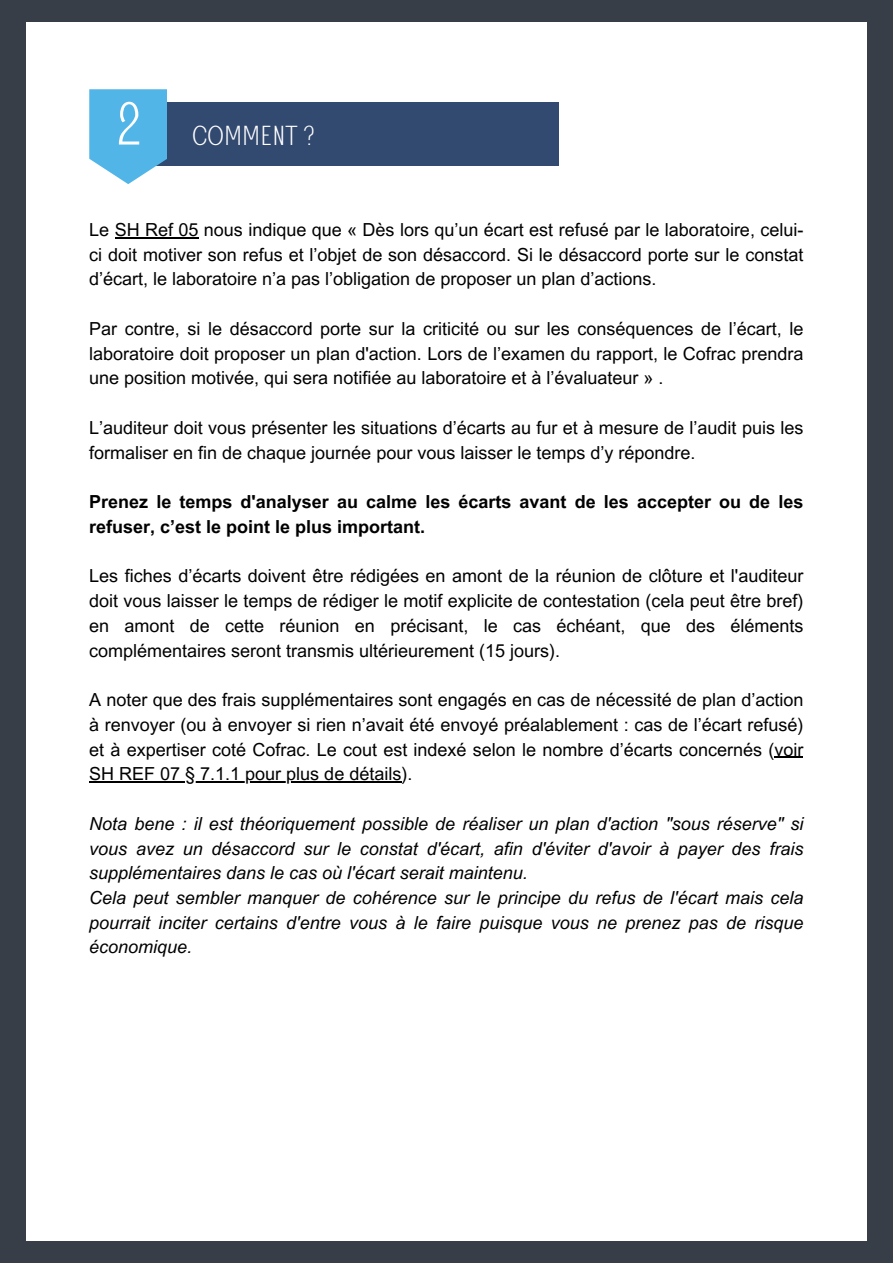
<style>
.page{position:relative;width:893px;height:1264px;background:#fff}
.page>*{position:absolute;margin:0;border:0;box-sizing:border-box;transform-origin:0 0}
.t1{font:300 57.75px "Brendon";color:#fff}
.t2{font:300 26.25px "Brendon";color:#fff}
.t3{font:18px/24.8px "Arial MT Pro";color:#000;text-align:justify}
.t4{font:italic 18px/24.8px "Arial MT Pro";color:#000;text-align:justify}
.t5{font:700 18px/24.8px "Arial MT Pro";color:#000}
</style>
<div class="page">
<div style="left:0;top:0;width:892px;height:1262px;background:#383e48"></div>
<div style="left:26px;top:22px;width:840px;height:1218px;background:#fff"></div>
<div style="left:128px;top:103px;width:431px;height:63px;background:#324970"></div>
<svg style="left:89px;top:89px;width:78px;height:95px;background:#67beea"></svg>
<hr style="left:115px;top:237px;width:83px;height:1px;background:#000">
<svg style="left:774px;top:756px;width:29px;height:1px"></svg>
<hr style="left:89px;top:781px;width:312px;height:1px;background:#000">
<p class="t1" style="left:115px;top:89px;width:27px">2</p>
<p class="t2" style="left:191px;top:120px;width:125px">COMMENT ?</p>
<p class="t3" style="left:89px;top:219px;width:715px">Le SH Ref 05 nous indique que « Dès lors qu’un écart est refusé par le laboratoire, celui&shy;ci doit motiver son refus et l’objet de son désaccord. Si le désaccord porte sur le constat d’écart, le laboratoire n’a pas l’obligation de proposer un plan d’actions.</p>
<p class="t3" style="left:89px;top:318px;width:715px">Par contre, si le désaccord porte sur la criticité ou sur les conséquences de l’écart, le laboratoire doit proposer un plan d'action. Lors de l’examen du rapport, le Cofrac prendra une position motivée, qui sera notifiée au laboratoire et à l’évaluateur » .</p>
<p class="t3" style="left:89px;top:417px;width:715px">L’auditeur doit vous présenter les situations d’écarts au fur et à mesure de l’audit puis les formaliser en fin de chaque journée pour vous laisser le temps d’y répondre.</p>
<p class="t5" style="left:89px;top:491px;width:715px">Prenez le temps d'analyser au calme les écarts avant de les accepter ou de les refuser, c’est le point le plus important.</p>
<p class="t3" style="left:89px;top:566px;width:715px">Les fiches d’écarts doivent être rédigées en amont de la réunion de clôture et l'auditeur doit vous laisser le temps de rédiger le motif explicite de contestation (cela peut être bref) en amont de cette réunion en précisant, le cas échéant, que des éléments complémentaires seront transmis ultérieurement (15 jours).</p>
<p class="t3" style="left:89px;top:689px;width:715px">A noter que des frais supplémentaires sont engagés en cas de nécessité de plan d’action à renvoyer (ou à envoyer si rien n’avait été envoyé préalablement : cas de l’écart refusé) et à expertiser coté Cofrac. Le cout est indexé selon le nombre d’écarts concernés (voir SH REF 07 § 7.1.1 pour plus de détails).</p>
<p class="t4" style="left:89px;top:813px;width:715px">Nota bene : il est théoriquement possible de réaliser un plan d'action "sous réserve" si vous avez un désaccord sur le constat d'écart, afin d'éviter d'avoir à payer des frais supplémentaires dans le cas où l'écart serait maintenu.</p>
<p class="t4" style="left:89px;top:887px;width:715px">Cela peut sembler manquer de cohérence sur le principe du refus de l'écart mais cela pourrait inciter certains d'entre vous à le faire puisque vous ne prenez pas de risque économique.</p>
</div>
